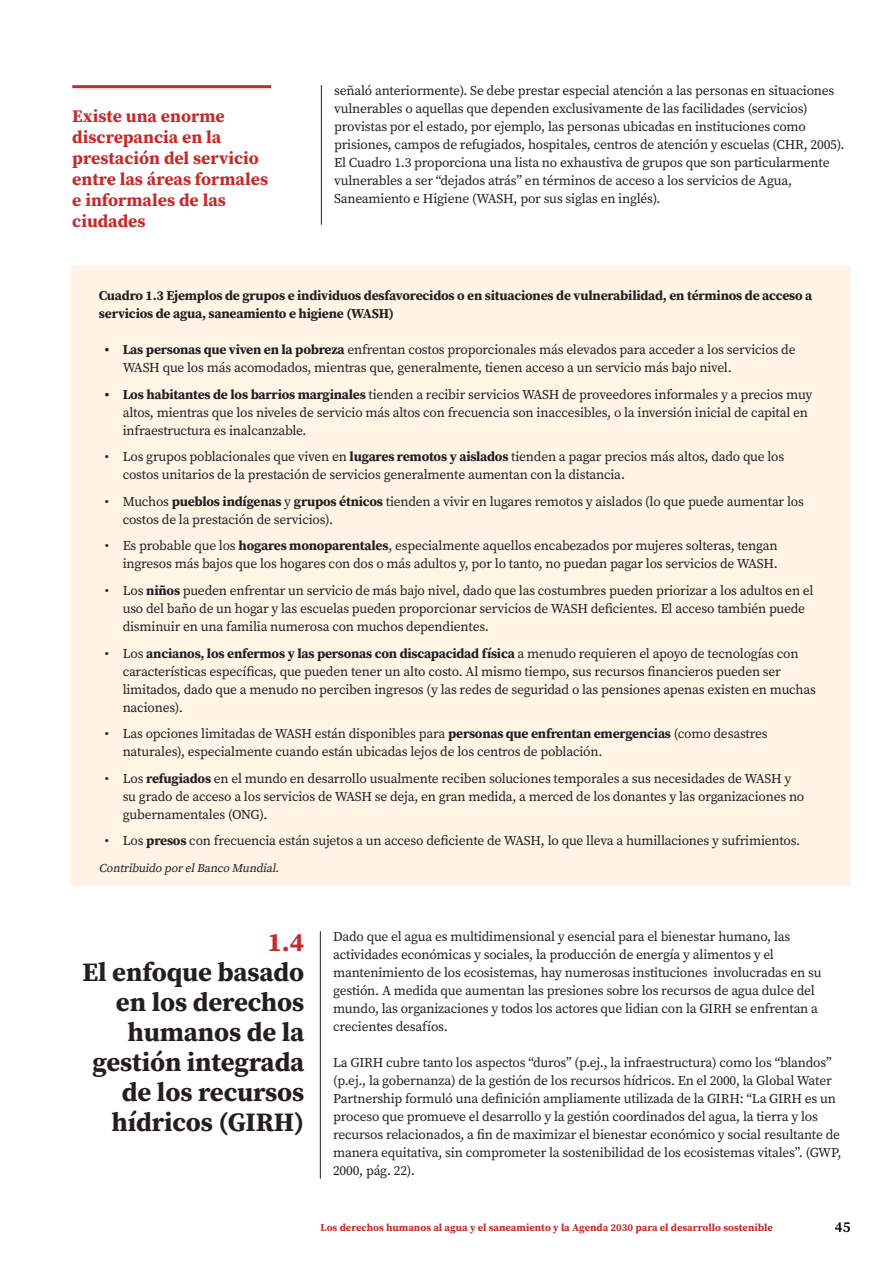
<style>
.page{position:relative;width:893px;height:1263px;background:#fff}
.page>*{position:absolute;margin:0;border:0;box-sizing:border-box;transform-origin:0 0}
.t1{font:700 26.4px/30px "Source Serif Pro";letter-spacing:-.005em;color:#231f20;text-align:right}
.t2{font:700 26.4px "Source Serif Pro";color:#c42c2c}
.t3{font:700 17.7px/21px "Source Serif Pro";color:#c42c2c}
.t4{font:600 15px "Source Serif Pro";color:#000}
.t5{font:13.5px/18px "Source Serif Pro";letter-spacing:-.015em;color:#231f20}
.t6{font:700 13.5px/18px "Source Serif Pro";letter-spacing:-.015em;color:#231f20}
.t7{font:italic 12px "Source Serif Pro";color:#231f20}
.t8{font:700 10.5px "Source Serif Pro";color:#c42c2c}
.s1{font-weight:700}
</style>
<div class="page">
<hr style="left:321px;top:85px;width:1px;height:140px;background:#231f20">
<hr style="left:72px;top:85px;width:199px;height:3px;background:#c42c2c">
<hr style="left:320px;top:931px;width:1px;height:248px;background:#231f20">
<div style="left:70px;top:265px;width:781px;height:621px;background:#fff4e5"></div>
<h2 class="t3" style="left:72px;top:106px;width:197px">Existe una enorme discrepancia en la prestación del servicio entre las áreas formales e informales de las ciudades</h2>
<p class="t5" style="left:334px;top:82px;width:512px">señaló anteriormente). Se debe prestar especial atención a las personas en situaciones vulnerables o aquellas que dependen exclusivamente de las facilidades (servicios) provistas por el estado, por ejemplo, las personas ubicadas en instituciones como prisiones, campos de refugiados, hospitales, centros de atención y escuelas (CHR, 2005).<br>El Cuadro 1.3 proporciona una lista no exhaustiva de grupos que son particularmente vulnerables a ser “dejados atrás” en términos de acceso a los servicios de Agua, Saneamiento e Higiene (WASH, por sus siglas en inglés).</p>
<p class="t6" style="left:99px;top:287px;width:715px">Cuadro 1.3 Ejemplos de grupos e individuos desfavorecidos o en situaciones de vulnerabilidad, en términos de acceso a servicios de agua, saneamiento e higiene (WASH)</p>
<p class="t5" style="left:123px;top:341px;width:674px;text-indent:-18px"><span class="s1">• Las personas que viven en la pobreza</span> enfrentan costos proporcionales más elevados para acceder a los servicios de<br>WASH que los más acomodados, mientras que, generalmente, tienen acceso a un servicio más bajo nivel.</p>
<p class="t5" style="left:123px;top:386px;width:691px;text-indent:-18px"><span class="s1">• Los habitantes de los barrios marginales</span> tienden a recibir servicios WASH de proveedores informales y a precios muy altos, mientras que los niveles de servicio más altos con frecuencia son inaccesibles, o la inversión inicial de capital en infraestructura es inalcanzable.</p>
<p class="t5" style="left:123px;top:448px;width:663px;text-indent:-18px">• Los grupos poblacionales que viven en <span class="s1">lugares remotos y aislados</span> tienden a pagar precios más altos, dado que los costos unitarios de la prestación de servicios generalmente aumentan con la distancia.</p>
<p class="t5" style="left:123px;top:493px;width:683px;text-indent:-18px">• Muchos <span class="s1">pueblos indígenas</span> y <span class="s1">grupos étnicos</span> tienden a vivir en lugares remotos y aislados (lo que puede aumentar los costos de la prestación de servicios).</p>
<p class="t5" style="left:105px;top:537px;width:675px;text-align:right">• Es probable que los <span class="s1">hogares monoparentales</span>, especialmente aquellos encabezados por mujeres solteras, tengan ingresos más bajos que los hogares con dos o más adultos y, por lo tanto, no puedan pagar los servicios de WASH.</p>
<p class="t5" style="left:123px;top:582px;width:692px;text-indent:-18px">• Los <span class="s1">niños</span> pueden enfrentar un servicio de más bajo nivel, dado que las costumbres pueden priorizar a los adultos en el uso del baño de un hogar y las escuelas pueden proporcionar servicios de WASH deficientes. El acceso también puede disminuir en una familia numerosa con muchos dependientes.</p>
<p class="t5" style="left:123px;top:644px;width:695px;text-indent:-18px">• Los <span class="s1">ancianos, los enfermos y las personas con discapacidad física</span> a menudo requieren el apoyo de tecnologías con características específicas, que pueden tener un alto costo. Al mismo tiempo, sus recursos financieros pueden ser limitados, dado que a menudo no perciben ingresos (y las redes de seguridad o las pensiones apenas existen en muchas naciones).</p>
<p class="t5" style="left:123px;top:725px;width:647px;text-indent:-18px">• Las opciones limitadas de WASH están disponibles para <span class="s1">personas que enfrentan emergencias</span> (como desastres naturales), especialmente cuando están ubicadas lejos de los centros de población.</p>
<p class="t5" style="left:123px;top:769px;width:683px;text-indent:-18px">• Los <span class="s1">refugiados</span> en el mundo en desarrollo usualmente reciben soluciones temporales a sus necesidades de WASH y su grado de acceso a los servicios de WASH se deja, en gran medida, a merced de los donantes y las organizaciones no gubernamentales (ONG).</p>
<p class="t5" style="left:105px;top:832px;width:697px">• Los <span class="s1">presos</span> con frecuencia están sujetos a un acceso deficiente de WASH, lo que lleva a humillaciones y sufrimientos.</p>
<p class="t7" style="left:99px;top:861px;width:184px">Contribuido por elBanco Mundial.</p>
<h1 class="t2" style="left:268px;top:928px;width:38px">1.4</h1>
<h1 class="t1" style="left:82px;top:957px;width:223px">El enfoque basado en los derechos humanos de la gestión integrada de los recursos hídricos (GIRH)</h1>
<p class="t5" style="left:333px;top:928px;width:490px">Dado que el agua es multidimensional y esencial para el bienestar humano, las actividades económicas y sociales, la producción de energía y alimentos y el mantenimiento de los ecosistemas, hay numerosas instituciones involucradas en su gestión. A medida que aumentan las presiones sobre los recursos de agua dulce del mundo, las organizaciones y todos los actores que lidian con la GIRH se enfrentan a crecientes desafíos.</p>
<p class="t5" style="left:333px;top:1054px;width:510px">La GIRH cubre tanto los aspectos “duros” (p.ej., la infraestructura) como los “blandos” (p.ej., la gobernanza) de la gestión de los recursos hídricos. En el 2000, la Global Water Partnership formuló una definición ampliamente utilizada de la GIRH: “La GIRH es un proceso que promueve el desarrollo y la gestión coordinados del agua, la tierra y los recursos relacionados, a fin de maximizar el bienestar económico y social resultante de manera equitativa, sin comprometer la sostenibilidad de los ecosistemas vitales”. (GWP, 2000, pág. 22).</p>
<p class="t8" style="left:321px;top:1221px;width:454px">Los derechos humanos al agua y el saneamiento y la Agenda 2030 para el desarrollo sostenible</p>
<p class="t4" style="left:835px;top:1221px;width:17px">45</p>
</div>
